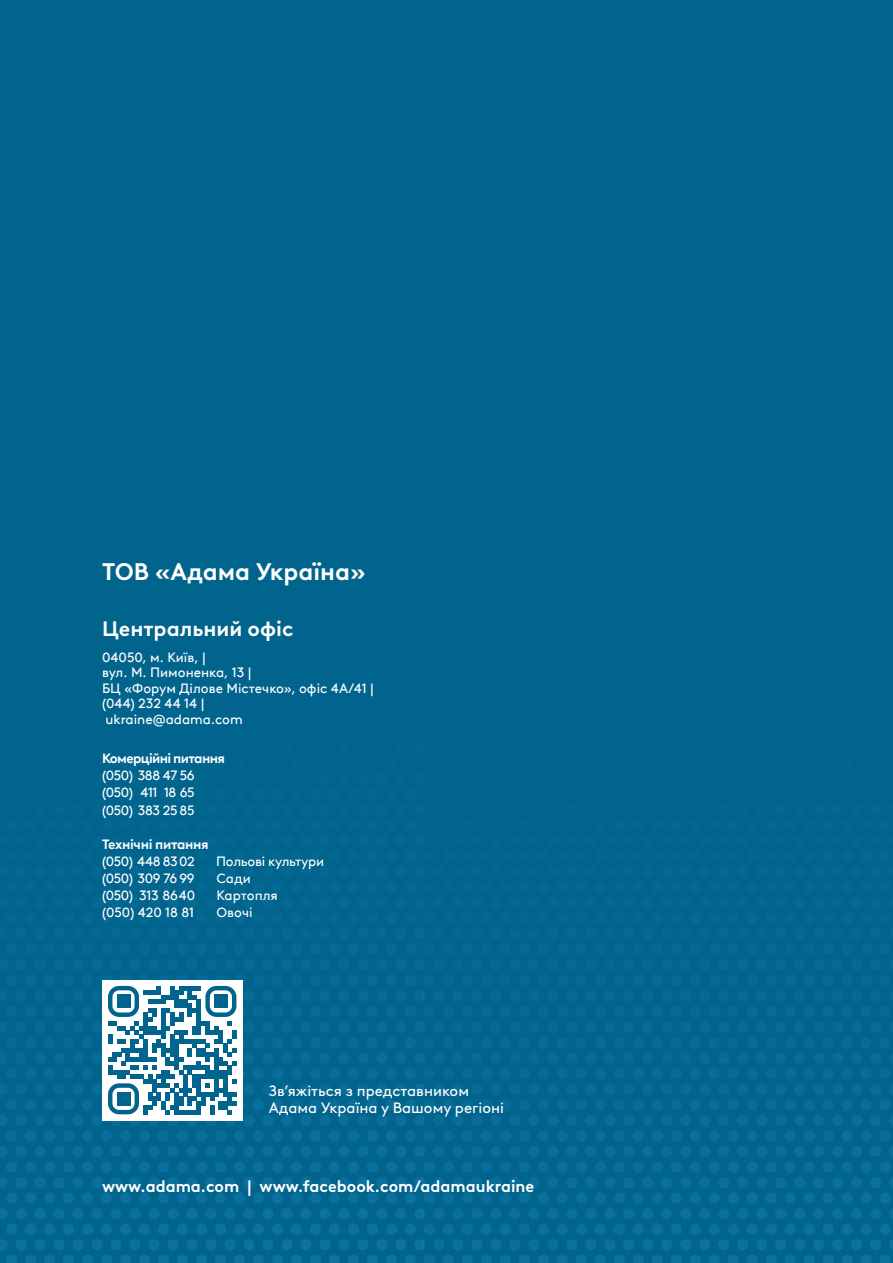
<style>
.page{position:relative;width:893px;height:1263px;background:#00648d}
.page>*{position:absolute;margin:0;border:0;box-sizing:border-box;transform-origin:0 0}
.t1{font:700 24px "Brown LL Pan";color:#fff}
.t2{font:700 21px "Brown LL Pan";color:#fff}
.t3{font:700 16.5px "Brown LL Pan";color:#fff}
.t4{font:15px/17.2px "Brown LL Pan";color:#fff}
.t5{font:13.5px/15.5px "Brown LL Pan TT";color:#fff}
.t6{font:13.5px "Brown LL Pan TT";letter-spacing:-.025em;color:#fff}
.t7{font:700 13.5px "Brown LL Pan TT";letter-spacing:-.05em;color:#fff}
.t8{font:700 13.5px "Brown LL Pan TT";letter-spacing:-.025em;color:#fff}
.t9{font:13.5px "Brown LL Pan TT";letter-spacing:-.02em;color:#fff}
</style>
<div class="page">
<div style="left:0;top:575px;width:424px;height:688px;background:linear-gradient(to right,#01668f,#026690)"></div>
<div style="left:102px;top:980px;width:140px;height:140px;background:#fff"></div>
<svg style="left:108px;top:986px;width:128px;height:128px"></svg>
<div style="left:117px;top:1092px;width:13px;height:13px;background:#00648d"></div>
<h1 class="t1" style="left:102px;top:553px;width:265px">ТОВ «Адама Україна»</h1>
<h2 class="t2" style="left:102px;top:613px;width:193px">Центральний офіс</h2>
<p class="t5" style="left:102px;top:648px;width:273px">04050, м. Київ, |<br>вул. М. Пимоненка, 13 |<br>БЦ «Форум Ділове Містечко», офіс 4A/41 | (044) 232 44 14 |<br>ukraine@adama.com</p>
<p class="t7" style="left:102px;top:748px;width:124px">Комерційні питання</p>
<p class="t5" style="left:102px;top:766px;width:94px;line-height:17.1px;text-align:justify">(050) 388 47 56 (050) 411 18 65 (050) 383 25 85</p>
<p class="t8" style="left:102px;top:833px;width:108px">Технічні питання</p>
<p class="t6" style="left:102px;top:851px;width:94px">(050) 448 8302</p>
<p class="t9" style="left:216px;top:851px;width:109px">Польові культури</p>
<p class="t6" style="left:102px;top:868px;width:94px">(050) 309 76 99</p>
<p class="t5" style="left:217px;top:869px;width:36px">Сади</p>
<p class="t6" style="left:102px;top:885px;width:95px">(050) 313 8640</p>
<p class="t5" style="left:217px;top:886px;width:63px">Картопля</p>
<p class="t5" style="left:102px;top:903px;width:94px">(050) 420 18 81</p>
<p class="t5" style="left:217px;top:903px;width:38px">Овочі</p>
<p class="t4" style="left:269px;top:1081px;width:237px">Зв’яжіться з представником<br>Адама Україна у Вашому регіоні</p>
<p class="t3" style="left:102px;top:1174px;width:434px">www.adama.com | www.facebook.com/adamaukraine</p>
</div>
